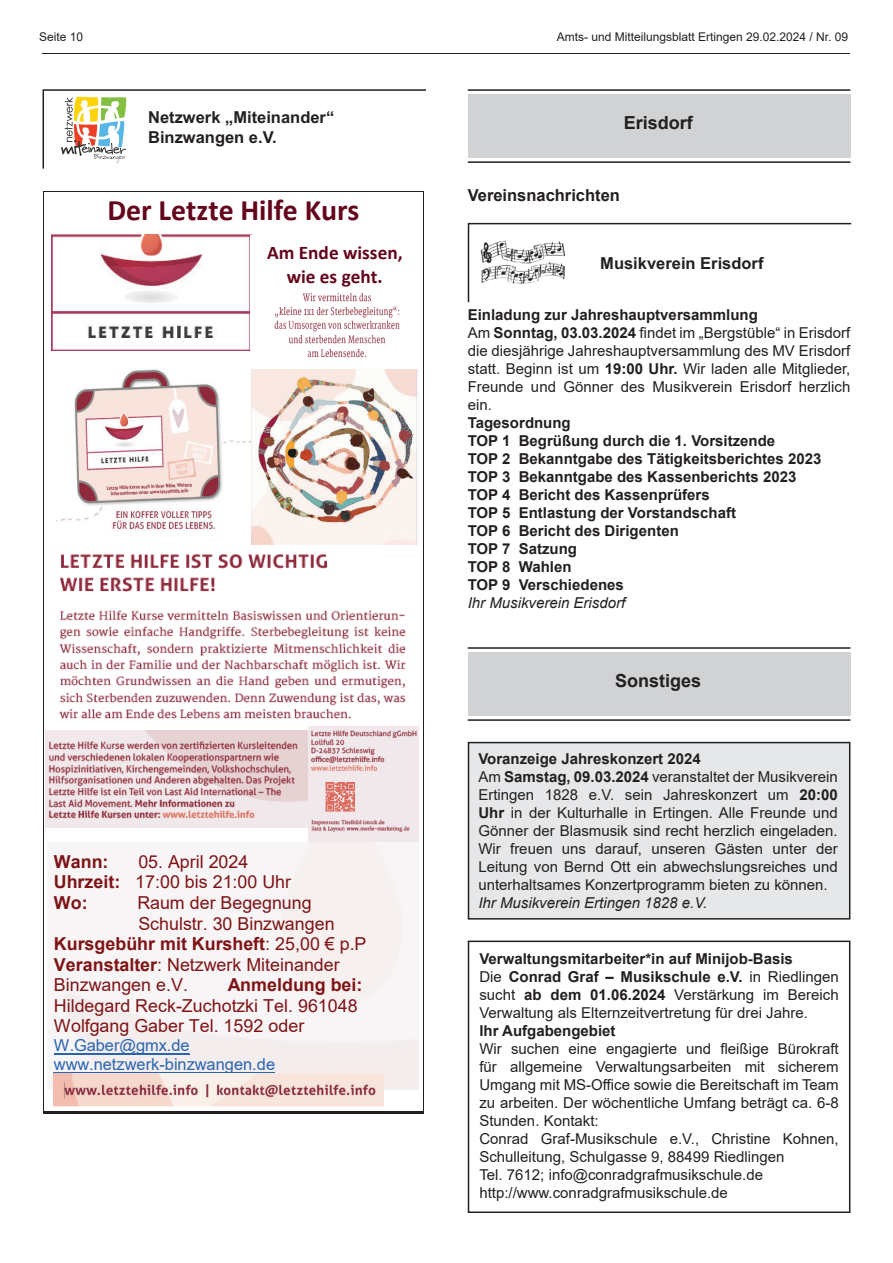
<style>
.page{position:relative;width:893px;height:1263px;background:#fff}
.page>*{position:absolute;margin:0;border:0;box-sizing:border-box;transform-origin:0 0}
.t1{font:700 29.85px "Calibri";color:#64051b}
.t2{font:700 19.35px/23.5px "Calibri";color:#64051b;text-align:center}
.t3{font:700 18px "Arial";color:#231f20}
.t4{font:17.85px/20.5px "Arial";color:#7f1315}
.t5{font:700 17.85px "Arial";color:#7f1315}
.t6{font:700 16.5px/19.8px "Arial";color:#231f20}
.t7{font:16.35px/18.8px "Arial";color:#2865b1}
.t8{font:15px/18px "Arial";color:#231f20}
.t9{font:700 15px/18px "Arial";color:#231f20}
.t10{font:italic 15px "Arial";color:#231f20}
.t11{font:12px "Arial";color:#231f20}
.s1{font-weight:700}
.s2{font-weight:400}
</style>
<div class="page">
<hr style="left:42px;top:54px;width:808px;height:1px;background:#231f20">
<svg style="left:43px;top:89px;width:383px;height:80px"></svg>
<hr style="left:44px;top:191px;width:379px;height:1px;background:#231f20">
<hr style="left:43px;top:192px;width:1px;height:919px;background:#231f20">
<hr style="left:43px;top:1111px;width:380px;height:2px;background:#231f20">
<hr style="left:423px;top:192px;width:1px;height:919px;background:#231f20">
<img style="left:52px;top:235px;width:198px;height:116px">
<img style="left:274px;top:292px;width:126px;height:66px">
<img style="left:56px;top:369px;width:196px;height:164px">
<img style="left:59px;top:542px;width:360px;height:185px">
<img style="left:45px;top:731px;width:263px;height:97px">
<img style="left:308px;top:727px;width:111px;height:116px">
<div style="left:53px;top:843px;width:366px;height:246px;background:#f7f5f6"></div>
<hr style="left:54px;top:1053px;width:136px;height:1px;background:#2865b1">
<hr style="left:54px;top:1072px;width:221px;height:1px;background:#2865b1">
<img style="left:54px;top:1074px;width:329px;height:33px">
<img style="left:252px;top:369px;width:167px;height:175px">
<div style="left:468px;top:94px;width:382px;height:64px;background:#d1d2d4"></div>
<hr style="left:468px;top:89px;width:382px;height:2px;background:#231f20">
<hr style="left:468px;top:161px;width:382px;height:2px;background:#231f20">
<svg style="left:468px;top:223px;width:383px;height:79px"></svg>
<img style="left:479px;top:240px;width:87px;height:45px">
<div style="left:468px;top:652px;width:382px;height:64px;background:#d1d2d4"></div>
<hr style="left:468px;top:647px;width:382px;height:2px;background:#231f20">
<hr style="left:468px;top:719px;width:382px;height:2px;background:#231f20">
<div style="left:468px;top:742px;width:382px;height:177px;background:#e6e7e9"></div>
<svg style="left:468px;top:940px;width:382px;height:273px"></svg>
<p class="t11" style="left:39px;top:29px;width:46px">Seite 10</p>
<p class="t11" style="left:557px;top:29px;width:293px">Amts- und Mitteilungsblatt Ertingen 29.02.2024 / Nr. 09</p>
<p class="t6" style="left:148px;top:108px;width:188px">Netzwerk „Miteinander“<br>Binzwangen e.V.</p>
<h1 class="t1" style="left:107px;top:189px;width:254px">Der Letzte Hilfe Kurs</h1>
<p class="t2" style="left:267px;top:241px;width:137px">Am Ende wissen, wie es geht.</p>
<p class="t4" style="left:54px;top:851px;width:239px;text-indent:84px">05. April 2024<br><span class="s1">Uhrzeit:</span> 17:00 bis 21:00 Uhr<br><span class="s1">Wo:</span></p>
<p class="t5" style="left:54px;top:849px;width:56px">Wann:</p>
<p class="t4" style="left:137px;top:892px;width:176px">Raum der Begegnung</p>
<p class="t4" style="left:138px;top:913px;width:198px">Schulstr. 30 Binzwangen</p>
<p class="t5" style="left:54px;top:931px;width:314px">Kursgebühr mit Kursheft<span class="s2">: 25,00 € p.P</span></p>
<p class="t4" style="left:54px;top:954px;width:287px"><span class="s1">Veranstalter</span>: Netzwerk Miteinander</p>
<p class="t4" style="left:54px;top:974px;width:136px">Binzwangen e.V.</p>
<p class="t5" style="left:228px;top:972px;width:136px">Anmeldung bei:</p>
<p class="t4" style="left:54px;top:995px;width:305px">Hildegard Reck-Zuchotzki Tel. 961048<br>Wolfgang Gaber Tel. 1592 oder</p>
<p class="t7" style="left:54px;top:1036px;width:223px">W.Gaber@gmx.de www.netzwerk-binzwangen.de</p>
<p class="t3" style="left:624px;top:110px;width:70px">Erisdorf</p>
<p class="t6" style="left:468px;top:185px;width:154px">Vereinsnachrichten</p>
<p class="t6" style="left:600px;top:253px;width:165px">Musikverein Erisdorf</p>
<p class="t8" style="left:468px;top:306px;width:384px"><span class="s1">Einladung zur Jahreshauptversammlung<br></span>Am <span class="s1">Sonntag, 03.03.2024</span> findet im „Bergstüble“ in Erisdorf die diesjährige Jahreshauptversammlung des MV Erisdorf statt. Beginn ist um <span class="s1">19:00 Uhr.</span> Wir laden alle Mitglieder, Freunde und Gönner des Musikverein Erisdorf herzlich ein.</p>
<p class="t9" style="left:468px;top:414px;width:355px">Tagesordnung<br>TOP 1 Begrüßung durch die 1. Vorsitzende<br>TOP 2 Bekanntgabe des Tätigkeitsberichtes 2023<br>TOP 3 Bekanntgabe des Kassenberichts 2023<br>TOP 4 Bericht des Kassenprüfers<br>TOP 5 Entlastung der Vorstandschaft<br>TOP 6 Bericht des Dirigenten<br>TOP 7 Satzung<br>TOP 8 Wahlen<br>TOP 9 Verschiedenes</p>
<p class="t10" style="left:468px;top:593px;width:159px">Ihr Musikverein Erisdorf</p>
<p class="t3" style="left:615px;top:668px;width:88px">Sonstiges</p>
<p class="t8" style="left:478px;top:750px;width:361px"><span class="s1">Voranzeige Jahreskonzert 2024<br></span>Am <span class="s1">Samstag, 09.03.2024</span> veranstaltet der Musikverein Ertingen 1828 e.V. sein Jahreskonzert um <span class="s1">20:00<br>Uhr</span> in der Kulturhalle in Ertingen. Alle Freunde und Gönner der Blasmusik sind recht herzlich eingeladen.<br>Wir freuen uns darauf, unseren Gästen unter der Leitung von Bernd Ott ein abwechslungsreiches und unterhaltsames Konzertprogramm bieten zu können.</p>
<p class="t10" style="left:478px;top:893px;width:231px">Ihr Musikverein Ertingen 1828 e.V.</p>
<p class="t8" style="left:479px;top:949px;width:361px"><span class="s1">Verwaltungsmitarbeiter*in auf Minijob-Basis<br></span>Die <span class="s1">Conrad Graf – Musikschule e.V.</span> in Riedlingen sucht <span class="s1">ab dem 01.06.2024</span> Verstärkung im Bereich Verwaltung als Elternzeitvertretung für drei Jahre.</p>
<p class="t9" style="left:479px;top:1021px;width:138px">Ihr Aufgabengebiet</p>
<p class="t8" style="left:479px;top:1039px;width:361px">Wir suchen eine engagierte und fleißige Bürokraft für allgemeine Verwaltungsarbeiten mit sicherem Umgang mit MS-Office sowie die Bereitschaft im Team zu arbeiten. Der wöchentliche Umfang beträgt ca. 6-8<br>Stunden. Kontakt:<br>Conrad Graf-Musikschule e.V., Christine Kohnen, Schulleitung, Schulgasse 9, 88499 Riedlingen<br>Tel. 7612; info@conradgrafmusikschule.de http://www.conradgrafmusikschule.de</p>
</div>
